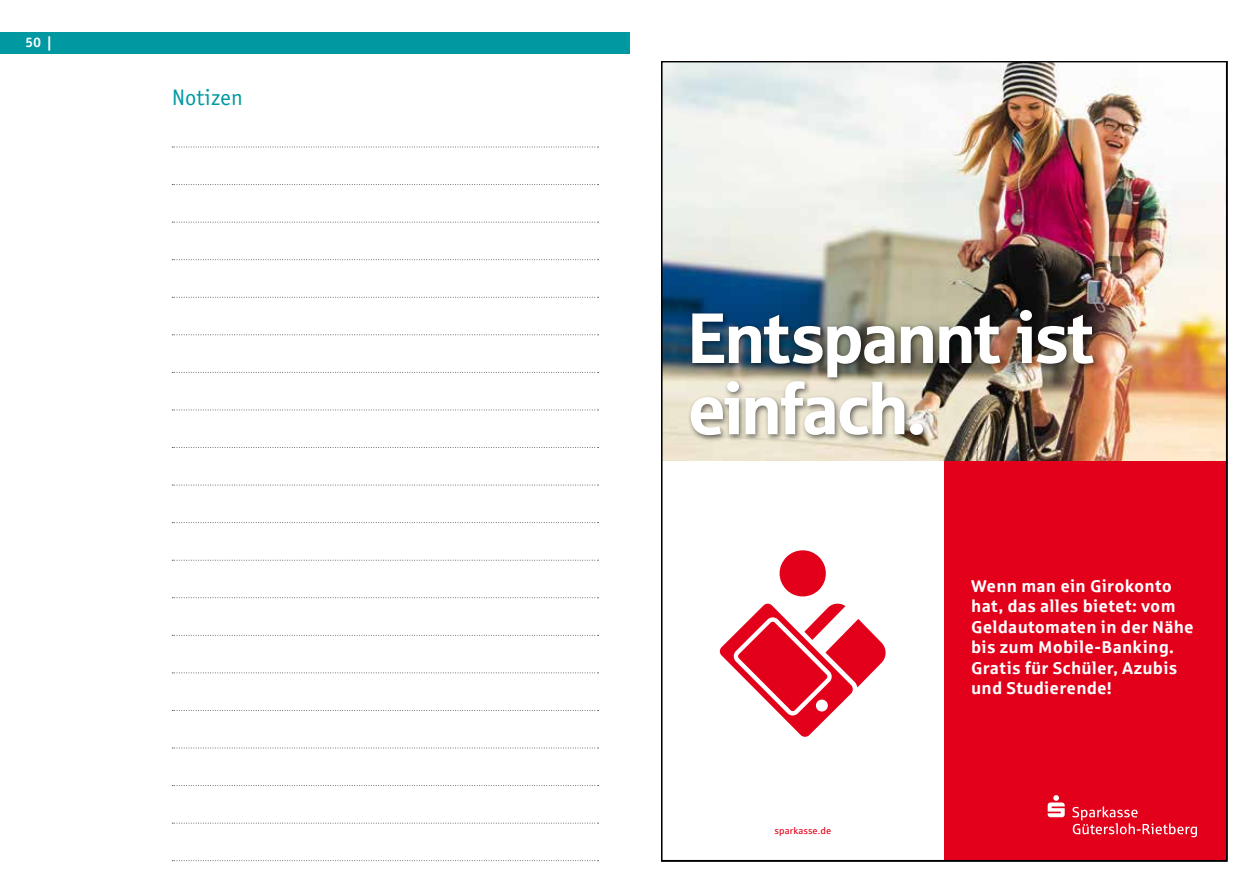
<style>
.page{position:relative;width:1259px;height:893px;background:#fff}
.page>*{position:absolute;margin:0;border:0;box-sizing:border-box;transform-origin:0 0}
.t1{font:71.25px/71.2px "Sparkasse Head";letter-spacing:-.01em;color:#fff}
.t2{font:22.5px "Officina Sans Std";letter-spacing:.01em;color:#0098a1}
.t3{font:700 17.1px/20.5px "Sparkasse Rg";letter-spacing:.01em;color:#fff}
.t4{font:700 14.25px "Officina Sans";color:#fff}
.t5{font:9.45px "Sparkasse Rg";letter-spacing:.01em;color:#e2001a}
</style>
<div class="page">
<div style="left:0;top:32px;width:629px;height:21px;background:#0098a1"></div>
<img style="left:663px;top:63px;width:562px;height:398px">
<div style="left:944px;top:461px;width:283px;height:400px;background:#e2001a"></div>
<svg style="left:779px;top:550px;width:47px;height:46px"></svg>
<svg style="left:719px;top:603px;width:167px;height:134px"></svg>
<svg style="left:1072px;top:806px;width:125px;height:31px"></svg>
<svg style="left:1047px;top:795px;width:17px;height:22px"></svg>
<div style="left:687px;top:307px;width:413px;height:135px;background:#000;opacity:.55"></div>
<svg style="left:172px;top:147px;width:426px;height:1px"></svg>
<svg style="left:172px;top:184px;width:426px;height:1px"></svg>
<svg style="left:172px;top:222px;width:426px;height:1px"></svg>
<svg style="left:172px;top:259px;width:426px;height:1px"></svg>
<svg style="left:172px;top:297px;width:426px;height:1px"></svg>
<svg style="left:172px;top:334px;width:426px;height:1px"></svg>
<svg style="left:172px;top:372px;width:426px;height:1px"></svg>
<svg style="left:172px;top:410px;width:426px;height:1px"></svg>
<svg style="left:172px;top:447px;width:426px;height:1px"></svg>
<svg style="left:172px;top:485px;width:426px;height:1px"></svg>
<svg style="left:172px;top:522px;width:426px;height:1px"></svg>
<svg style="left:172px;top:560px;width:426px;height:1px"></svg>
<svg style="left:172px;top:597px;width:426px;height:1px"></svg>
<svg style="left:172px;top:635px;width:426px;height:1px"></svg>
<svg style="left:172px;top:672px;width:426px;height:1px"></svg>
<svg style="left:172px;top:710px;width:426px;height:1px"></svg>
<svg style="left:172px;top:748px;width:426px;height:1px"></svg>
<svg style="left:172px;top:785px;width:426px;height:1px"></svg>
<svg style="left:172px;top:823px;width:426px;height:1px"></svg>
<svg style="left:172px;top:860px;width:426px;height:1px"></svg>
<p class="t4" style="left:26px;top:33px;width:29px">50 |</p>
<h2 class="t2" style="left:172px;top:84px;width:72px">Notizen</h2>
<h1 class="t1" style="left:688px;top:300px;width:407px">Entspannt ist einfach.</h1>
<p class="t5" style="left:774px;top:825px;width:58px">sparkasse.de</p>
<p class="t3" style="left:971px;top:575px;width:224px">Wenn man ein Girokonto hat, das alles bietet: vom<br>Geldautomaten in der Nähe bis zum Mobile-Banking.<br>Gratis für Schüler, Azubis und Studierende!</p>
</div>
